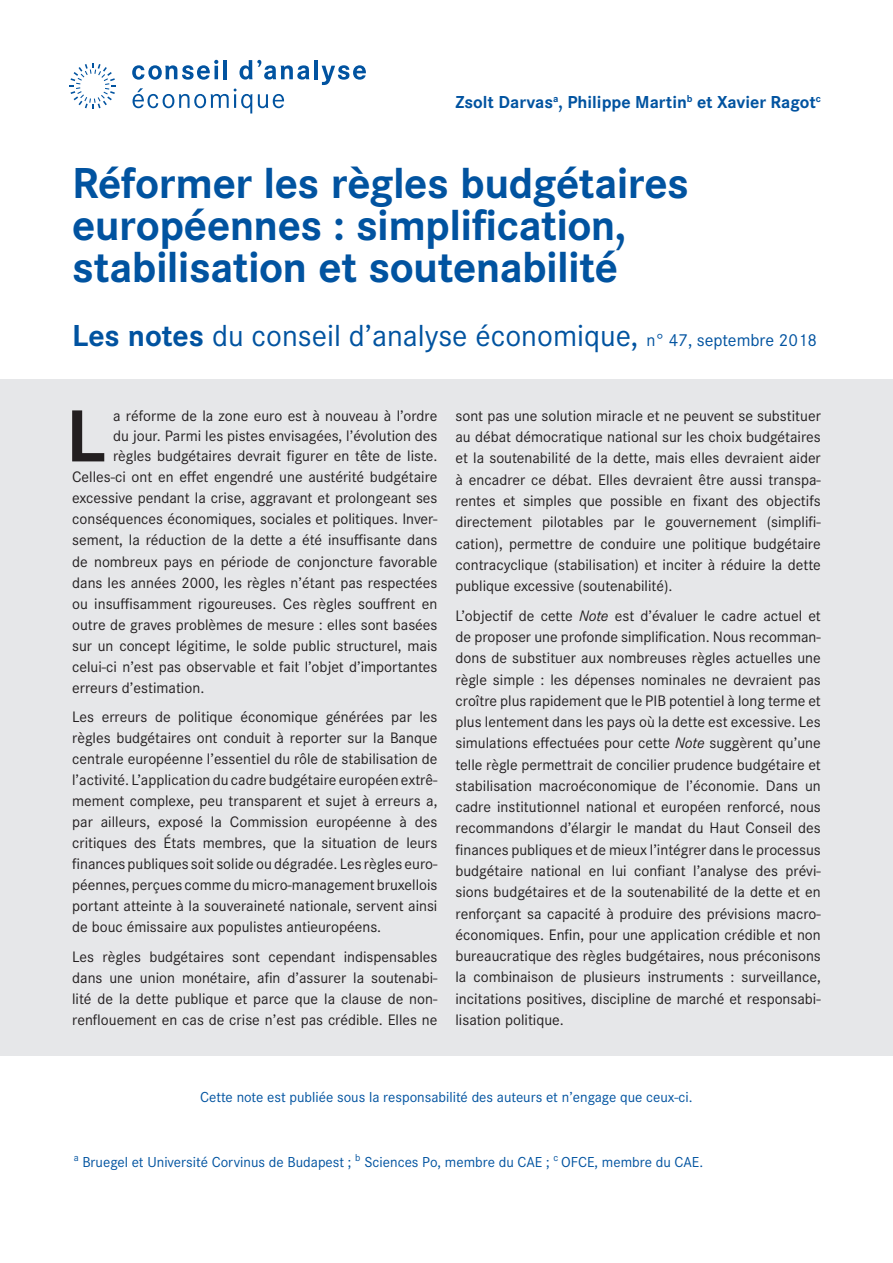
<style>
.page{position:relative;width:893px;height:1263px;background:#fff}
.page>*{position:absolute;margin:0;border:0;box-sizing:border-box;transform-origin:0 0}
.Résumé____lettrine{font:700 76.5px "Corporate S";color:#231f20}
.Titre_de_la_Note{font:700 45px/42px "Corporate S";letter-spacing:-.01em;color:#0153a0}
.t1{font:31.5px "Corporate S";color:#0153a0}
.Auteurs{font:700 18px "Corporate S";color:#0153a0}
.Résumé{font:15.75px/21.3px "Corporate S";color:#231f20;text-align:justify}
.Résumé____lettrine-2{font:15.75px "Corporate S";color:#231f20}
.Organisme{font:15px "Corporate S";color:#0153a0}
.s1{font-weight:700}
.s2{font-size:18px}
.s3{font-style:italic}
</style>
<div class="page">
<div style="left:0;top:379px;width:893px;height:676px;background:#e6e7e9"></div>
<svg style="left:132px;top:60px;width:86px;height:20px"></svg>
<hr style="left:223px;top:60px;width:4px;height:19px;background:#0153a0">
<svg style="left:239px;top:60px;width:70px;height:20px"></svg>
<hr style="left:314px;top:60px;width:3px;height:19px;background:#0153a0">
<svg style="left:322px;top:65px;width:44px;height:20px"></svg>
<svg style="left:133px;top:88px;width:151px;height:25px"></svg>
<svg style="left:70px;top:63px;width:46px;height:46px"></svg>
<p class="Auteurs" style="left:455px;top:90px;width:367px">Zsolt Darvas<sup>a</sup>, Philippe Martin<sup>b</sup> et Xavier Ragot<sup>c</sup></p>
<p class="Titre_de_la_Note" style="left:72px;top:161px;width:618px">Réformer les règles budgétaires européennes : simplification, stabilisation et soutenabilité</p>
<p class="t1" style="left:72px;top:315px;width:746px"><span class="s1">Les notes</span> du conseil d’analyse économique, <span class="s2">n° 47, septembre 2018</span></p>
<p class="Résumé____lettrine" style="left:66px;top:383px;width:41px">L</p>
<p class="Résumé____lettrine-2" style="left:113px;top:405px;width:326px">a réforme de la zone euro est à nouveau à l’ordre</p>
<p class="Résumé____lettrine-2" style="left:113px;top:426px;width:326px">du jour. Parmi les pistes envisagées, l’évolution des</p>
<p class="Résumé____lettrine-2" style="left:113px;top:446px;width:326px">règles budgétaires devrait figurer en tête de liste.</p>
<p class="Résumé____lettrine-2" style="left:72px;top:467px;width:367px">Celles-ci ont en effet engendré une austérité budgétaire</p>
<p class="Résumé____lettrine-2" style="left:72px;top:488px;width:367px">excessive pendant la crise, aggravant et prolongeant ses</p>
<p class="Résumé____lettrine-2" style="left:72px;top:509px;width:367px">conséquences économiques, sociales et politiques. Inver-</p>
<p class="Résumé____lettrine-2" style="left:72px;top:530px;width:367px">sement, la réduction de la dette a été insuffisante dans</p>
<p class="Résumé____lettrine-2" style="left:72px;top:551px;width:367px">de nombreux pays en période de conjoncture favorable</p>
<p class="Résumé____lettrine-2" style="left:72px;top:572px;width:367px">dans les années 2000, les règles n’étant pas respectées</p>
<p class="Résumé____lettrine-2" style="left:72px;top:593px;width:367px">ou insuffisamment rigoureuses. Ces règles souffrent en</p>
<p class="Résumé____lettrine-2" style="left:72px;top:614px;width:367px">outre de graves problèmes de mesure : elles sont basées</p>
<p class="Résumé____lettrine-2" style="left:72px;top:635px;width:367px">sur un concept légitime, le solde public structurel, mais</p>
<p class="Résumé____lettrine-2" style="left:72px;top:656px;width:367px">celui-ci n’est pas observable et fait l’objet d’importantes</p>
<p class="Résumé____lettrine-2" style="left:72px;top:677px;width:134px">erreurs d’estimation.</p>
<p class="Résumé" style="left:72px;top:706px;width:367px">Les erreurs de politique économique générées par les règles budgétaires ont conduit à reporter sur la Banque centrale européenne l’essentiel du rôle de stabilisation de l’activité. L’application du cadre budgétaire européen extrê&shy;mement complexe, peu transparent et sujet à erreurs a, par ailleurs, exposé la Commission européenne à des critiques des États membres, que la situation de leurs finances publiques soit solide ou dégradée. Les règles euro&shy;péennes, perçues comme du micro-management bruxellois portant atteinte à la souveraineté nationale, servent ainsi de bouc émissaire aux populistes antieuropéens.</p>
<p class="Résumé" style="left:72px;top:945px;width:367px">Les règles budgétaires sont cependant indispensables dans une union monétaire, afin d’assurer la soutenabi&shy;lité de la dette publique et parce que la clause de non&shy;renflouement en cas de crise n’est pas crédible. Elles ne</p>
<p class="Résumé" style="left:455px;top:404px;width:367px">sont pas une solution miracle et ne peuvent se substituer au débat démocratique national sur les choix budgétaires et la soutenabilité de la dette, mais elles devraient aider à encadrer ce débat. Elles devraient être aussi transpa&shy;rentes et simples que possible en fixant des objectifs directement pilotables par le gouvernement (simplifi&shy;cation), permettre de conduire une politique budgétaire contracyclique (stabilisation) et inciter à réduire la dette publique excessive (soutenabilité).</p>
<p class="Résumé" style="left:455px;top:604px;width:367px">L’objectif de cette <span class="s3">Note</span> est d’évaluer le cadre actuel et de proposer une profonde simplification. Nous recomman&shy;dons de substituer aux nombreuses règles actuelles une règle simple : les dépenses nominales ne devraient pas croître plus rapidement que le PIB potentiel à long terme et plus lentement dans les pays où la dette est excessive. Les simulations effectuées pour cette <span class="s3">Note</span> suggèrent qu’une telle règle permettrait de concilier prudence budgétaire et stabilisation macroéconomique de l’économie. Dans un cadre institutionnel national et européen renforcé, nous recommandons d’élargir le mandat du Haut Conseil des finances publiques et de mieux l’intégrer dans le processus budgétaire national en lui confiant l’analyse des prévi&shy;sions budgétaires et de la soutenabilité de la dette et en renforçant sa capacité à produire des prévisions macro&shy;économiques. Enfin, pour une application crédible et non bureaucratique des règles budgétaires, nous préconisons la combinaison de plusieurs instruments : surveillance, incitations positives, discipline de marché et responsabi&shy;lisation politique.</p>
<p class="Organisme" style="left:200px;top:1087px;width:494px">Cette note est publiée sous la responsabilité des auteurs et n’engage que ceux-ci.</p>
<p class="Organisme" style="left:74px;top:1152px;width:631px"><sup>a</sup> Bruegel et Université Corvinus de Budapest ; <sup>b</sup> Sciences Po, membre du CAE ; <sup>c</sup> OFCE, membre du CAE.</p>
</div>
